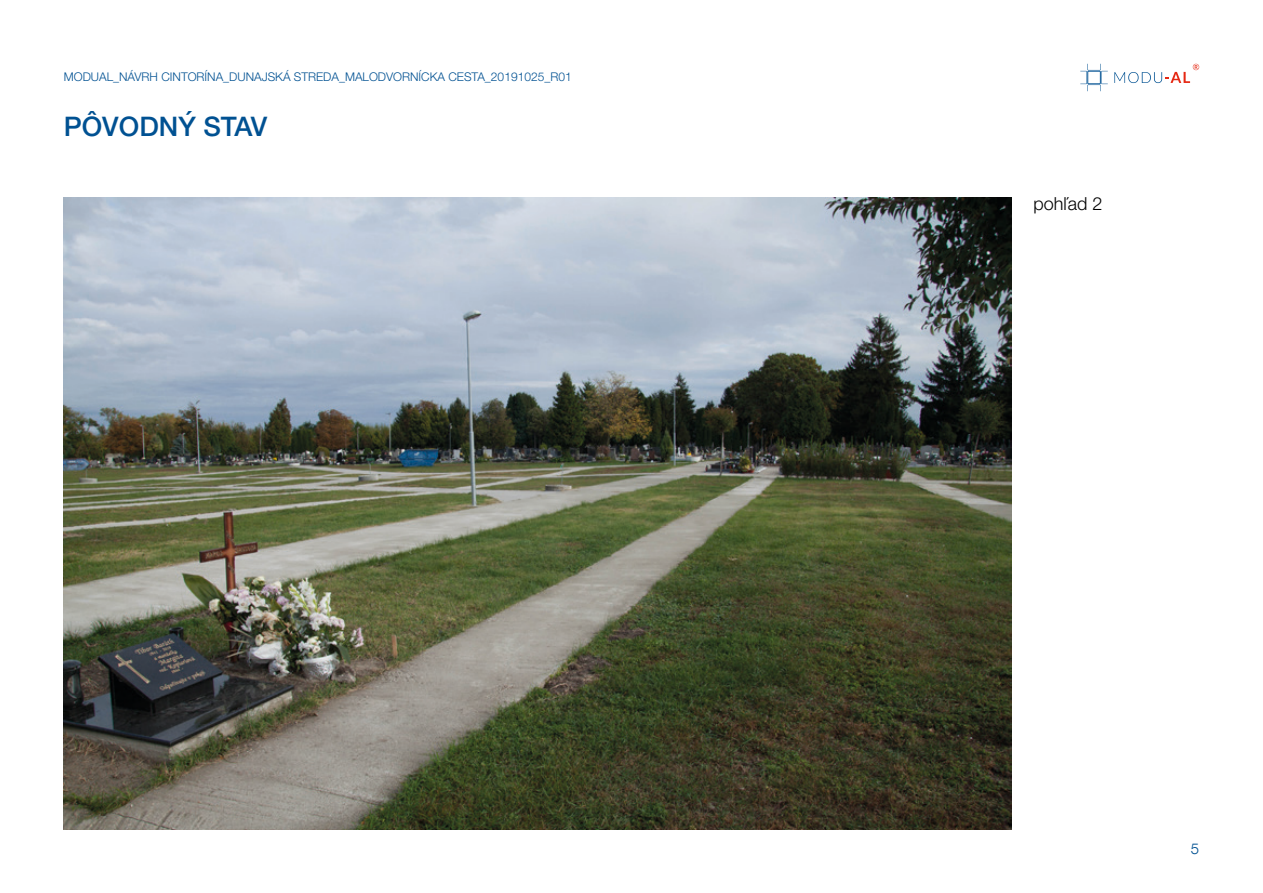
<style>
.page{position:relative;width:1263px;height:893px;background:#fff}
.page>*{position:absolute;margin:0;border:0;box-sizing:border-box;transform-origin:0 0}
.t1{font:500 27px "Helvetica Neue LT Pro";color:#005192}
.t2{font:300 18px "Helvetica Neue LT Pro";color:#000}
.t3{font:300 15px "Helvetica Neue LT Com";color:#005192}
.t4{font:300 12px "Helvetica Neue LT Pro";color:#005192}
</style>
<div class="page">
<svg style="left:1114px;top:64px;width:85px;height:19px"></svg>
<svg style="left:1080px;top:64px;width:28px;height:27px"></svg>
<img style="left:64px;top:198px;width:947px;height:631px">
<p class="t4" style="left:64px;top:69px;width:509px">MODUAL_NÁVRH CINTORÍNA_DUNAJSKÁ STREDA_MALODVORNÍCKA CESTA_20191025_R01</p>
<p class="t1" style="left:64px;top:110px;width:205px">PÔVODNÝ STAV</p>
<p class="t2" style="left:1033px;top:193px;width:71px">pohľad 2</p>
<p class="t3" style="left:1191px;top:839px;width:10px">5</p>
</div>
